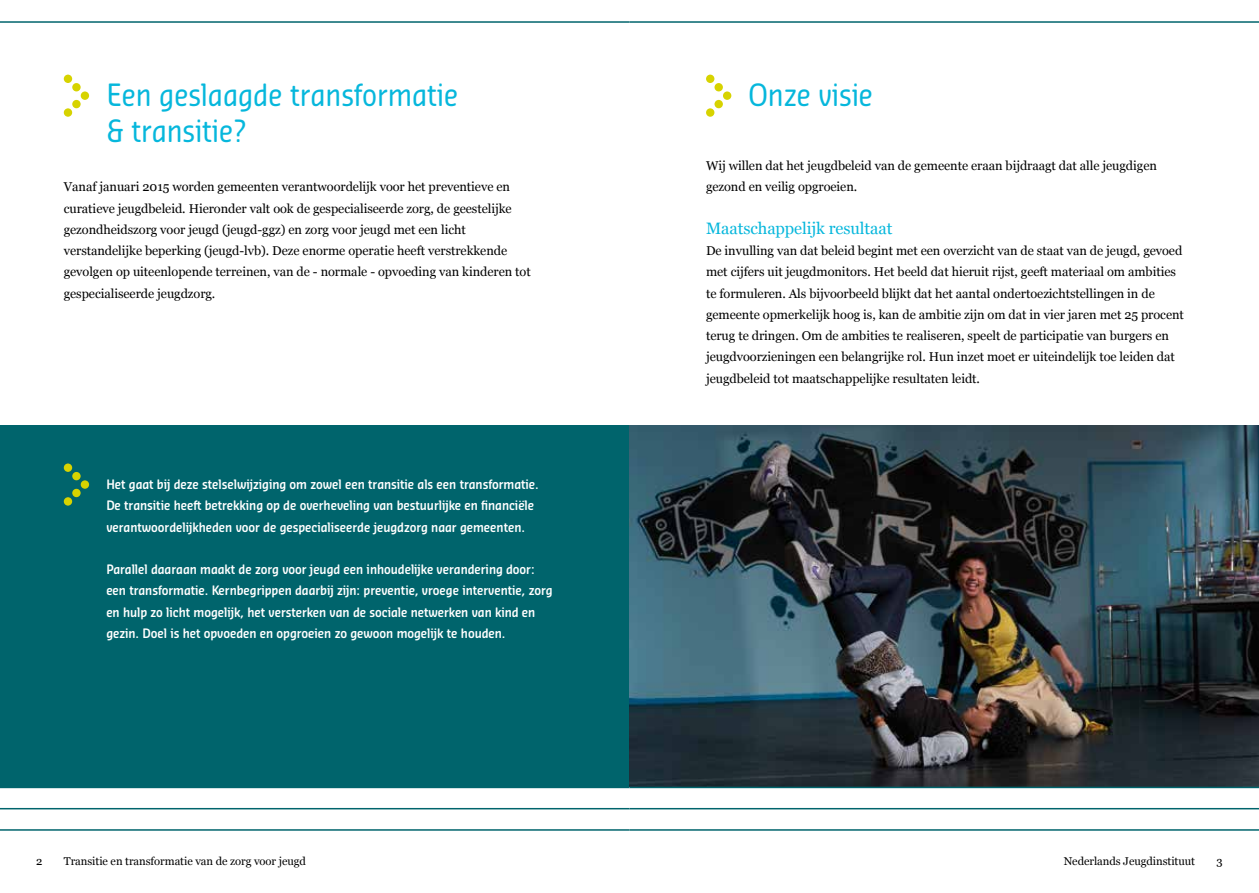
<style>
.page{position:relative;width:1259px;height:893px;background:#fff}
.page>*{position:absolute;margin:0;border:0;box-sizing:border-box;transform-origin:0 0}
.t1{font:30px/36px "Sansa Con Soft Pro";letter-spacing:-.005em;color:#06b7dc}
.t2{font:16.5px "Georgia";letter-spacing:-.005em;color:#06b7dc}
.t3{font:12.75px/21.3px "Georgia";letter-spacing:-.005em;color:#000}
.t4{font:600 12.75px/21.3px "Sansa Con Soft Pro";letter-spacing:-.005em;color:#fff}
.t5{font:11.25px "Georgia";letter-spacing:-.005em;color:#000}
</style>
<div class="page">
<hr style="left:0;top:21px;width:629px;height:2px;background:#00646c">
<hr style="left:629px;top:21px;width:630px;height:2px;background:#00646c">
<hr style="left:0;top:787px;width:629px;height:1px;background:#00646c">
<hr style="left:0;top:808px;width:629px;height:1px;background:#00646c">
<hr style="left:629px;top:808px;width:630px;height:1px;background:#00646c">
<hr style="left:0;top:829px;width:629px;height:2px;background:#00646c">
<hr style="left:629px;top:829px;width:630px;height:2px;background:#00646c">
<div style="left:0;top:425px;width:629px;height:362px;background:#00646c"></div>
<img style="left:629px;top:425px;width:630px;height:362px">
<div style="left:64px;top:75px;width:8px;height:8px;background:#d7d300;border-radius:50%"></div>
<div style="left:64px;top:108px;width:8px;height:9px;background:#d7d300;border-radius:50%"></div>
<div style="left:72px;top:83px;width:9px;height:8px;background:#d7d300;border-radius:50%"></div>
<div style="left:72px;top:100px;width:9px;height:8px;background:#d7d300;border-radius:50%"></div>
<div style="left:81px;top:91px;width:8px;height:9px;background:#d7d300;border-radius:50%"></div>
<div style="left:64px;top:463px;width:8px;height:9px;background:#d7d300;border-radius:50%"></div>
<div style="left:64px;top:497px;width:8px;height:9px;background:#d7d300;border-radius:50%"></div>
<div style="left:72px;top:472px;width:9px;height:8px;background:#d7d300;border-radius:50%"></div>
<div style="left:72px;top:489px;width:9px;height:8px;background:#d7d300;border-radius:50%"></div>
<div style="left:81px;top:480px;width:8px;height:9px;background:#d7d300;border-radius:50%"></div>
<div style="left:706px;top:75px;width:8px;height:8px;background:#d7d300;border-radius:50%"></div>
<div style="left:706px;top:108px;width:8px;height:9px;background:#d7d300;border-radius:50%"></div>
<div style="left:714px;top:83px;width:9px;height:8px;background:#d7d300;border-radius:50%"></div>
<div style="left:714px;top:100px;width:9px;height:8px;background:#d7d300;border-radius:50%"></div>
<div style="left:723px;top:91px;width:8px;height:9px;background:#d7d300;border-radius:50%"></div>
<hr style="left:629px;top:787px;width:630px;height:1px;background:#00646c">
<h1 class="t1" style="left:106px;top:76px;width:353px">Een geslaagde transformatie &amp; transitie?</h1>
<p class="t3" style="left:64px;top:176px;width:468px">Vanaf januari 2015 worden gemeenten verantwoordelijk voor het preventieve en curatieve jeugdbeleid. Hieronder valt ook de gespecialiseerde zorg, de geestelijke gezondheidszorg voor jeugd (jeugd-ggz) en zorg voor jeugd met een licht verstandelijke beperking (jeugd-lvb). Deze enorme operatie heeft verstrekkende gevolgen op uiteenlopende terreinen, van de - normale - opvoeding van kinderen tot gespecialiseerde jeugdzorg.</p>
<p class="t4" style="left:106px;top:473px;width:434px">Het gaat bij deze stelselwijziging om zowel een transitie als een transformatie.<br>De transitie heeft betrekking op de overheveling van bestuurlijke en financiële verantwoordelijkheden voor de gespecialiseerde jeugdzorg naar gemeenten.</p>
<p class="t4" style="left:106px;top:558px;width:448px">Parallel daaraan maakt de zorg voor jeugd een inhoudelijke verandering door: een transformatie. Kernbegrippen daarbij zijn: preventie, vroege interventie, zorg en hulp zo licht mogelijk, het versterken van de sociale netwerken van kind en gezin. Doel is het opvoeden en opgroeien zo gewoon mogelijk te houden.</p>
<h1 class="t1" style="left:748px;top:76px;width:126px">Onze visie</h1>
<p class="t3" style="left:706px;top:155px;width:452px">Wij willen dat het jeugdbeleid van de gemeente eraan bijdraagt dat alle jeugdigen gezond en veilig opgroeien.</p>
<p class="t2" style="left:706px;top:216px;width:188px">Maatschappelijk resultaat</p>
<p class="t3" style="left:706px;top:240px;width:479px">De invulling van dat beleid begint met een overzicht van de staat van de jeugd, gevoed met cijfers uit jeugdmonitors. Het beeld dat hieruit rijst, geeft materiaal om ambities te formuleren. Als bijvoorbeeld blijkt dat het aantal ondertoezichtstellingen in de gemeente opmerkelijk hoog is, kan de ambitie zijn om dat in vier jaren met 25 procent terug te dringen. Om de ambities te realiseren, speelt de participatie van burgers en jeugdvoorzieningen een belangrijke rol. Hun inzet moet er uiteindelijk toe leiden dat jeugdbeleid tot maatschappelijke resultaten leidt.</p>
<p class="t5" style="left:36px;top:853px;width:8px">2</p>
<p class="t5" style="left:64px;top:853px;width:244px">Transitie en transformatie van de zorg voor jeugd</p>
<p class="t5" style="left:1063px;top:853px;width:133px">Nederlands Jeugdinstituut</p>
<p class="t5" style="left:1216px;top:853px;width:8px">3</p>
</div>
